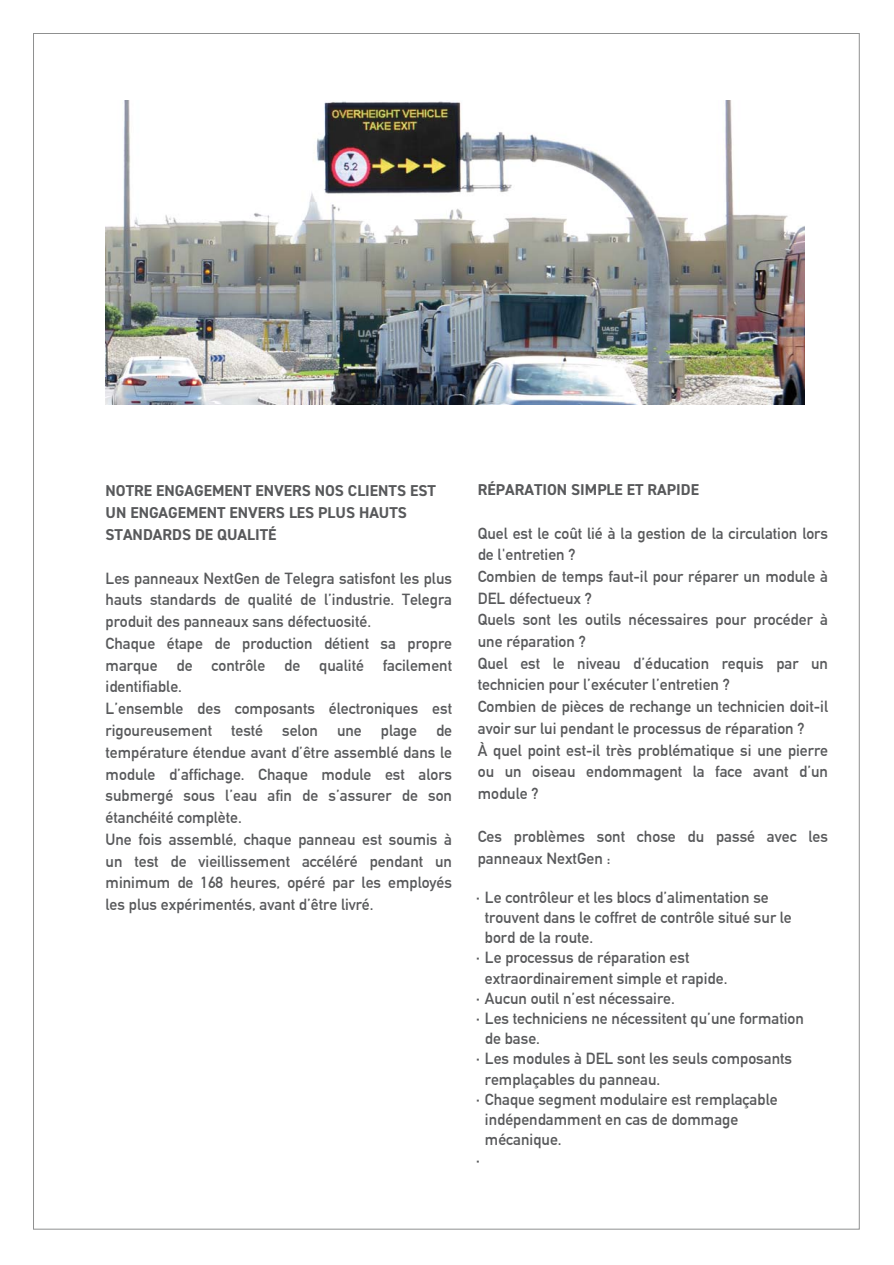
<style>
.page{position:relative;width:894px;height:1265px;background:#fff}
.page>*{position:absolute;margin:0;border:0;box-sizing:border-box;transform-origin:0 0}
.t1{font:700 15.75px/21.8px "DIN Alternate";color:#58595b}
.t2{font:700 15.75px/21.8px "DIN2014";color:#58595b}
.t3{font:500 15.75px "DINX";color:#58595b}
.s1{font-family:"DINX";font-weight:500}
</style>
<div class="page">
<img style="left:105px;top:100px;width:699px;height:304px">
<p class="t2" style="left:105px;top:479px;width:331px">NOTRE ENGAGEMENT ENVERS NOS CLIENTS EST<br>UN ENGAGEMENT ENVERS LES PLUS HAUTS<br>STANDARDS DE QUALITÉ</p>
<p class="t1" style="left:105px;top:566px;width:348px">Les panneaux NextGen de Telegra satisfont les plus hauts standards de qualité de l’industrie. Telegra produit des panneaux sans défectuosité.<br>Chaque étape de production détient sa propre marque de contrôle de qualité facilement identifiable.<br>L’ensemble des composants électroniques est rigoureusement testé selon une plage de température étendue avant d’être assemblé dans le module d’affichage. Chaque module est alors submergé sous l’eau afin de s’assurer de son étanchéité complète.<br>Une fois assemblé, chaque panneau est soumis à un test de vieillissement accéléré pendant un minimum de 168 heures, opéré par les employés les plus expérimentés, avant d’être livré.</p>
<p class="t2" style="left:477px;top:478px;width:222px">RÉPARATION SIMPLE ET RAPIDE</p>
<p class="t1" style="left:477px;top:521px;width:351px">Quel est le coût lié à la gestion de la circulation lors de l'entretien ?<br>Combien de temps faut-il pour réparer un module à DEL défectueux ?<br>Quels sont les outils nécessaires pour procéder à une réparation ?<br>Quel est le niveau d’éducation requis par un technicien pour l’exécuter l’entretien ?<br>Combien de pièces de rechange un technicien doit-il avoir sur lui pendant le processus de réparation ?<br>À quel point est-il très problématique si une pierre ou un oiseau endommagent la face avant d’un module ?</p>
<p class="t1" style="left:477px;top:824px;width:351px">Ces problèmes sont chose du passé avec les panneaux NextGen :</p>
<p class="t1" style="left:475px;top:885px;width:294px"><span class="s1">·</span> Le contrôleur et les blocs d’alimentation se</p>
<p class="t1" style="left:484px;top:905px;width:308px">trouvent dans le coffret de contrôle situé sur le</p>
<p class="t1" style="left:484px;top:925px;width:110px">bord de la route.</p>
<p class="t1" style="left:475px;top:945px;width:215px"><span class="s1">·</span> Le processus de réparation est</p>
<p class="t1" style="left:484px;top:965px;width:244px">extraordinairement simple et rapide.</p>
<p class="t1" style="left:475px;top:986px;width:200px"><span class="s1">·</span> Aucun outil n’est nécessaire.</p>
<p class="t1" style="left:475px;top:1006px;width:329px"><span class="s1">·</span> Les techniciens ne nécessitent qu’une formation</p>
<p class="t1" style="left:484px;top:1026px;width:57px">de base.</p>
<p class="t1" style="left:475px;top:1046px;width:317px"><span class="s1">·</span> Les modules à DEL sont les seuls composants</p>
<p class="t1" style="left:484px;top:1066px;width:177px">remplaçables du panneau.</p>
<p class="t1" style="left:475px;top:1087px;width:303px"><span class="s1">·</span> Chaque segment modulaire est remplaçable</p>
<p class="t1" style="left:484px;top:1107px;width:255px">indépendamment en cas de dommage</p>
<p class="t1" style="left:484px;top:1127px;width:78px">mécanique.</p>
<p class="t3" style="left:475px;top:1153px;width:6px">·</p>
</div>
